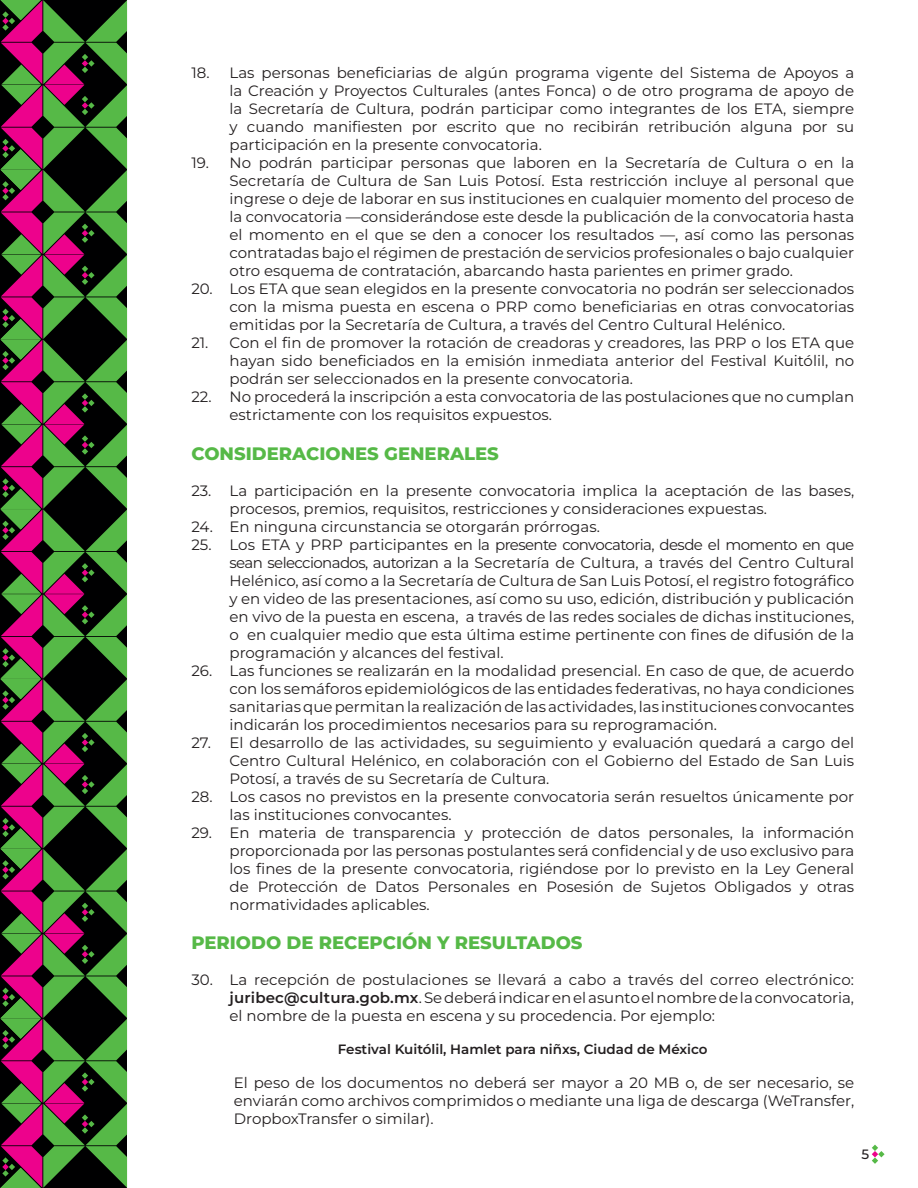
<style>
.page{position:relative;width:918px;height:1188px;background:#fff}
.page>*{position:absolute;margin:0;border:0;box-sizing:border-box;transform-origin:0 0}
.t1{font:800 18px "Montserrat";color:#56b947}
.t2{font:15px/18px "Montserrat";color:#231f20;text-align:justify}
.t3{font:600 13.5px "Montserrat";color:#231f20}
.t4{font:500 13.5px "Montserrat";color:#231f20}
.s1{font-weight:600}
</style>
<div class="page">
<svg style="left:0;top:0;width:127px;height:1188px;background:#4d4736"></svg>
<svg style="left:872px;top:1145px;width:13px;height:19px"></svg>
<p class="t2" style="left:230px;top:64px;width:626px;text-indent:-38px">18. Las personas beneficiarias de algún programa vigente del Sistema de Apoyos a la Creación y Proyectos Culturales (antes Fonca) o de otro programa de apoyo de la Secretaría de Cultura, podrán participar como integrantes de los ETA, siempre y cuando manifiesten por escrito que no recibirán retribución alguna por su participación en la presente convocatoria.</p>
<p class="t2" style="left:230px;top:154px;width:626px;text-indent:-38px">19. No podrán participar personas que laboren en la Secretaría de Cultura o en la Secretaría de Cultura de San Luis Potosí. Esta restricción incluye al personal que ingrese o deje de laborar en sus instituciones en cualquier momento del proceso de la convocatoria —considerándose este desde la publicación de la convocatoria hasta el momento en el que se den a conocer los resultados —, así como las personas contratadas bajo el régimen de prestación de servicios profesionales o bajo cualquier otro esquema de contratación, abarcando hasta parientes en primer grado.</p>
<p class="t2" style="left:230px;top:280px;width:626px;text-indent:-38px">20. Los ETA que sean elegidos en la presente convocatoria no podrán ser seleccionados con la misma puesta en escena o PRP como beneficiarias en otras convocatorias emitidas por la Secretaría de Cultura, a través del Centro Cultural Helénico.</p>
<p class="t2" style="left:230px;top:334px;width:626px;text-indent:-38px">21. Con el fin de promover la rotación de creadoras y creadores, las PRP o los ETA que hayan sido beneficiados en la emisión inmediata anterior del Festival Kuitólil, no podrán ser seleccionados en la presente convocatoria.</p>
<p class="t2" style="left:230px;top:388px;width:626px;text-indent:-38px">22. No procederá la inscripción a esta convocatoria de las postulaciones que no cumplan estrictamente con los requisitos expuestos.</p>
<p class="t1" style="left:191px;top:442px;width:309px">CONSIDERACIONES GENERALES</p>
<p class="t2" style="left:230px;top:481px;width:626px;text-indent:-38px">23. La participación en la presente convocatoria implica la aceptación de las bases, procesos, premios, requisitos, restricciones y consideraciones expuestas.</p>
<p class="t2" style="left:191px;top:517px;width:410px">24. En ninguna circunstancia se otorgarán prórrogas.</p>
<p class="t2" style="left:230px;top:535px;width:626px;text-indent:-38px">25. Los ETA y PRP participantes en la presente convocatoria, desde el momento en que sean seleccionados, autorizan a la Secretaría de Cultura, a través del Centro Cultural Helénico, así como a la Secretaría de Cultura de San Luis Potosí, el registro fotográfico y en video de las presentaciones, así como su uso, edición, distribución y publicación en vivo de la puesta en escena, a través de las redes sociales de dichas instituciones, o en cualquier medio que esta última estime pertinente con fines de difusión de la programación y alcances del festival.</p>
<p class="t2" style="left:230px;top:661px;width:626px;text-indent:-38px">26. Las funciones se realizarán en la modalidad presencial. En caso de que, de acuerdo con los semáforos epidemiológicos de las entidades federativas, no haya condiciones sanitarias que permitan la realización de las actividades, las instituciones convocantes indicarán los procedimientos necesarios para su reprogramación.</p>
<p class="t2" style="left:230px;top:733px;width:626px;text-indent:-38px">27. El desarrollo de las actividades, su seguimiento y evaluación quedará a cargo del Centro Cultural Helénico, en colaboración con el Gobierno del Estado de San Luis Potosí, a través de su Secretaría de Cultura.</p>
<p class="t2" style="left:230px;top:787px;width:626px;text-indent:-38px">28. Los casos no previstos en la presente convocatoria serán resueltos únicamente por las instituciones convocantes.</p>
<p class="t2" style="left:230px;top:823px;width:626px;text-indent:-38px">29. En materia de transparencia y protección de datos personales, la información proporcionada por las personas postulantes será confidencial y de uso exclusivo para los fines de la presente convocatoria, rigiéndose por lo previsto en la Ley General de Protección de Datos Personales en Posesión de Sujetos Obligados y otras normatividades aplicables.</p>
<p class="t1" style="left:191px;top:931px;width:393px">PERIODO DE RECEPCIÓN Y RESULTADOS</p>
<p class="t2" style="left:230px;top:971px;width:626px;text-indent:-38px">30. La recepción de postulaciones se llevará a cabo a través del correo electrónico: <span class="s1">juribec@cultura.gob.mx</span>. Se deberá indicar en el asunto el nombre de la convocatoria, el nombre de la puesta en escena y su procedencia. Por ejemplo:</p>
<p class="t3" style="left:338px;top:1040px;width:371px">Festival Kuitólil, Hamlet para niñxs, Ciudad de México</p>
<p class="t2" style="left:234px;top:1073px;width:622px">El peso de los documentos no deberá ser mayor a 20 MB o, de ser necesario, se enviarán como archivos comprimidos o mediante una liga de descarga (WeTransfer, DropboxTransfer o similar).</p>
<p class="t4" style="left:862px;top:1145px;width:9px">5</p>
</div>
